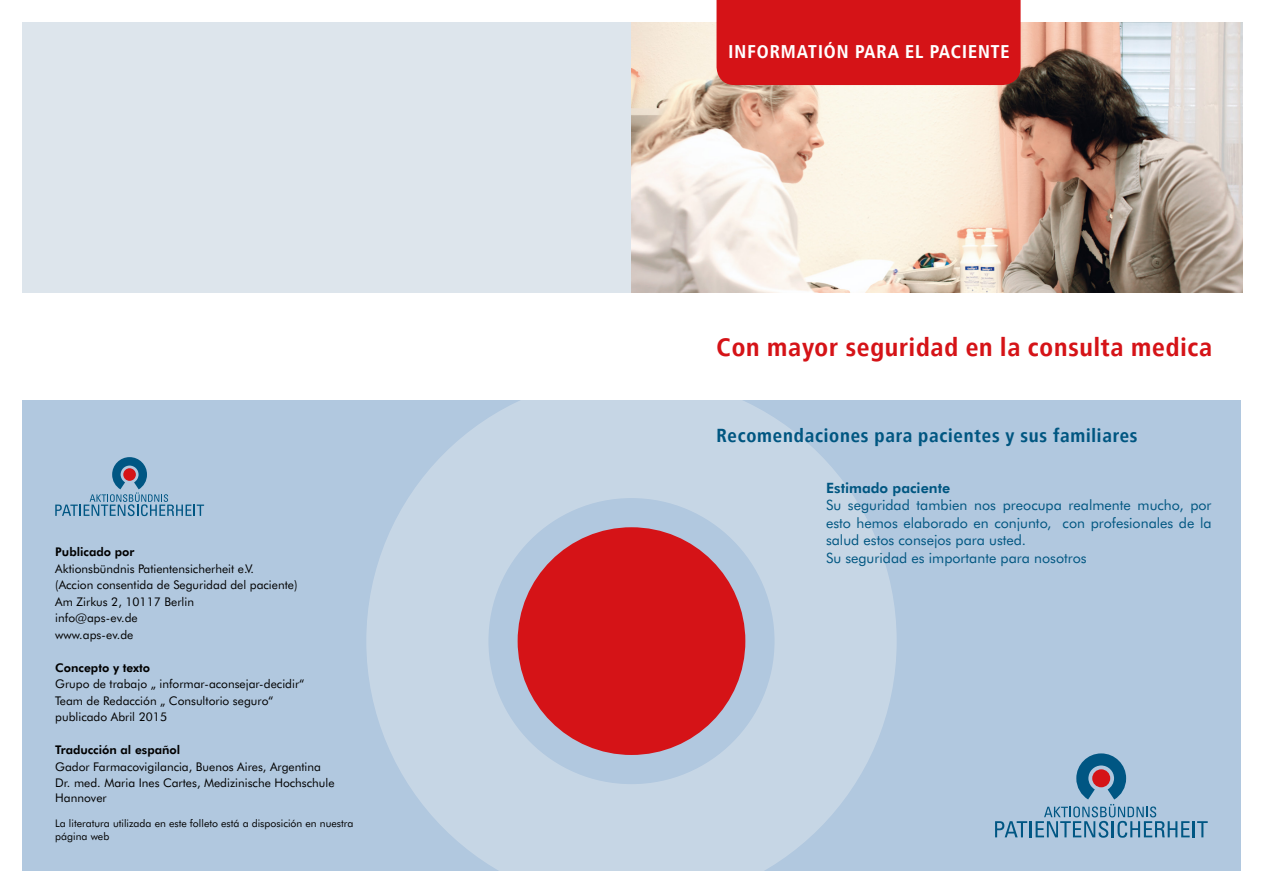
<style>
.page{position:relative;width:1263px;height:893px;background:#fff}
.page>*{position:absolute;margin:0;border:0;box-sizing:border-box;transform-origin:0 0}
.t1{font:700 25.5px "Transit Offc";letter-spacing:.01em;color:#d51317}
.t2{font:700 18.75px "Transit Offc";letter-spacing:.02em;color:#005681}
.t3{font:700 18.3px "Transit Offc";letter-spacing:.03em;color:#fff}
.t4{font:14.25px/17.5px "Futura BT";color:#005681}
.t5{font:700 14.25px "Futura BT";color:#005681}
.t6{font:12px/16.5px "Futura BT";color:#000}
.t7{font:700 12px "Futura BT";color:#000}
.t8{font:10.5px/12.6px "Futura BT";color:#000}
</style>
<div class="page">
<div style="left:3px;top:379px;width:1260px;height:514px;background:#b1c8df"></div>
<svg style="left:366px;top:400px;width:531px;height:472px"></svg>
<div style="left:0;top:872px;width:1263px;height:21px;background:#fff"></div>
<div style="left:0;top:0;width:1263px;height:321px;background:#dde5ec"></div>
<div style="left:1242px;top:0;width:21px;height:893px;background:#fff"></div>
<div style="left:0;top:0;width:21px;height:893px;background:#fff"></div>
<img style="left:631px;top:21px;width:611px;height:272px">
<div style="left:0;top:0;width:1263px;height:21px;background:#fff"></div>
<div style="left:716px;top:0;width:304px;height:85px;background:#d51317"></div>
<div style="left:0;top:293px;width:1263px;height:107px;background:#fff"></div>
<svg style="left:995px;top:753px;width:213px;height:85px"></svg>
<div style="left:1092px;top:769px;width:18px;height:18px;background:#d51317;border-radius:50%"></div>
<svg style="left:55px;top:457px;width:149px;height:59px"></svg>
<div style="left:123px;top:468px;width:13px;height:13px;background:#d51317;border-radius:50%"></div>
<p class="t7" style="left:55px;top:544px;width:81px">Publicado por</p>
<p class="t6" style="left:55px;top:560px;width:244px">Aktionsbündnis Patientensicherheit e.V.<br>(Accion consentida de Seguridad del paciente)<br>Am Zirkus 2, 10117 Berlin<br>info@aps-ev.de<br>www.aps-ev.de</p>
<p class="t7" style="left:55px;top:660px;width:97px">Concepto y texto</p>
<p class="t6" style="left:55px;top:676px;width:251px">Grupo de trabajo „ informar-aconsejar-decidir“<br>Team de Redacción „ Consultorio seguro“ publicado Abril 2015</p>
<p class="t7" style="left:55px;top:742px;width:127px">Traducción al español</p>
<p class="t6" style="left:55px;top:758px;width:281px">Gador Farmacovigilancia, Buenos Aires, Argentina<br>Dr. med. Maria Ines Cartes, Medizinische Hochschule</p>
<p class="t6" style="left:55px;top:789px;width:53px">Hannover</p>
<p class="t8" style="left:55px;top:817px;width:300px">La literatura utilizada en este folleto está a disposición en nuestra página web</p>
<h3 class="t3" style="left:729px;top:40px;width:283px">Informatión para el paci ente</h3>
<h1 class="t1" style="left:716px;top:331px;width:498px">Con mayor seguridad en la consulta medica</h1>
<h2 class="t2" style="left:716px;top:423px;width:423px">Recomendaciones para pacientes y sus familiares</h2>
<p class="t5" style="left:826px;top:478px;width:126px">Estimado paciente</p>
<p class="t4" style="left:826px;top:496px;width:387px">Su seguridad tambien nos preocupa realmente mucho, por esto hemos elaborado en conjunto, con profesionales de la salud estos consejos para usted.<br>Su seguridad es importante para nosotros</p>
</div>
